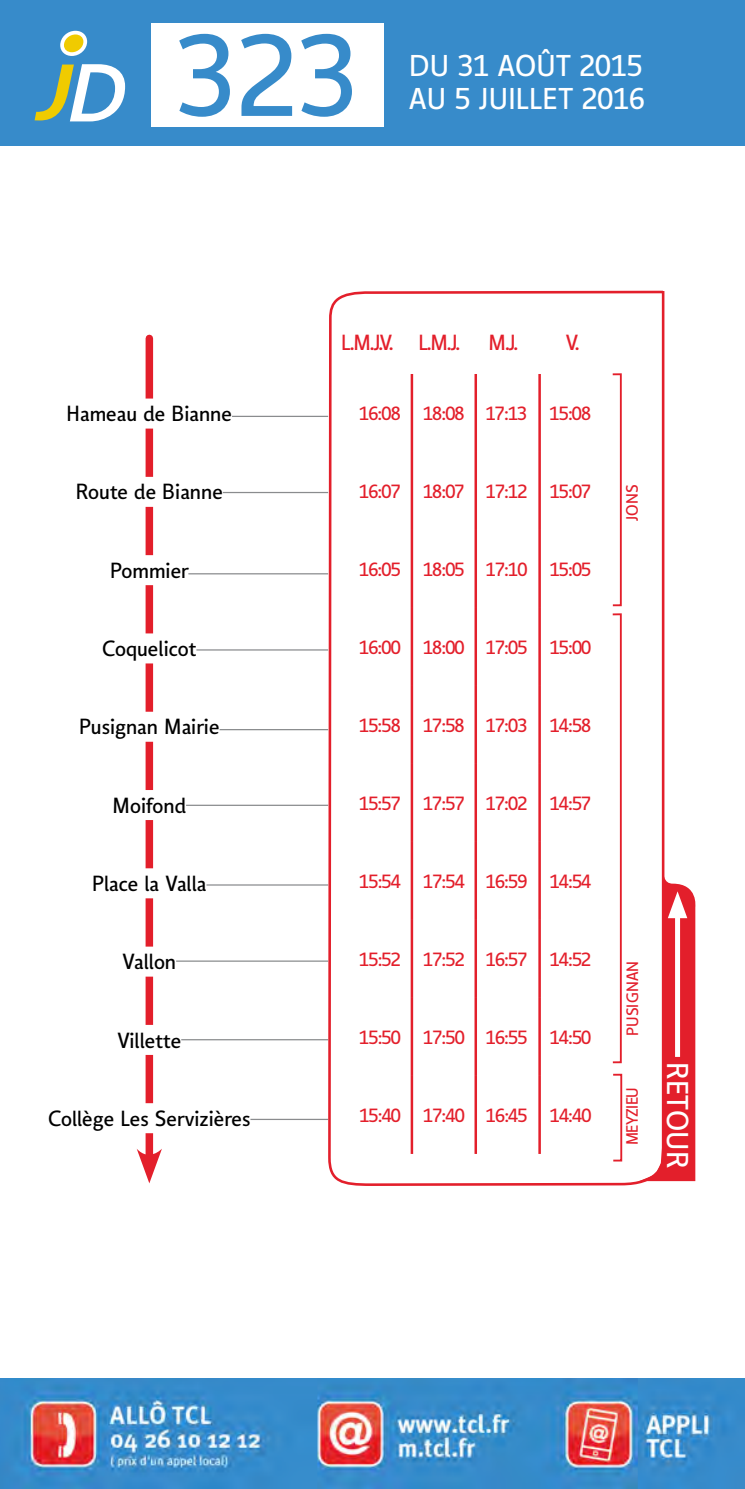
<style>
.page{position:relative;width:745px;height:1489px;background:#fff}
.page>*{position:absolute;margin:0;border:0;box-sizing:border-box;transform-origin:0 0}
.t1{font:106px "TCL";color:#378bca}
.t2{font:27.5px "TCL";letter-spacing:.01em;color:#fff}
.t3{font:20px "TCL";color:#000}
.t4{font:20px "TCL";color:#e31f2b}
.t5{font:17.5px "TCL";letter-spacing:-.05em;color:#e31f2b}
.t6{font:15px "TCL";letter-spacing:.01em;color:#e31f2b}
.t7{font:15px "TCL";letter-spacing:-.05em;color:#e31f2b}
</style>
<div class="page">
<hr style="left:85px;top:729px;width:243px;height:1px;background:#8a8c8e">
<hr style="left:149px;top:649px;width:179px;height:1px;background:#8a8c8e">
<hr style="left:164px;top:960px;width:164px;height:1px;background:#8a8c8e">
<hr style="left:122px;top:804px;width:206px;height:2px;background:#8a8c8e">
<hr style="left:149px;top:884px;width:179px;height:1px;background:#8a8c8e">
<hr style="left:164px;top:1039px;width:164px;height:1px;background:#8a8c8e">
<hr style="left:149px;top:1118px;width:179px;height:1px;background:#8a8c8e">
<div style="left:145px;top:338px;width:8px;height:824px;background:#e31f2b"></div>
<svg style="left:137px;top:1148px;width:25px;height:35px"></svg>
<hr style="left:85px;top:416px;width:243px;height:1px;background:#8a8c8e">
<hr style="left:85px;top:492px;width:243px;height:1px;background:#8a8c8e">
<hr style="left:122px;top:573px;width:206px;height:1px;background:#8a8c8e">
<div style="left:0;top:0;width:744px;height:146px;background:#378bca"></div>
<div style="left:151px;top:23px;width:232px;height:104px;background:#fff"></div>
<svg style="left:60px;top:31px;width:27px;height:25px"></svg>
<svg style="left:35px;top:64px;width:90px;height:57px"></svg>
<img style="left:0;top:1378px;width:744px;height:110px">
<svg style="left:326px;top:290px;width:339px;height:896px"></svg>
<svg style="left:638px;top:858px;width:58px;height:322px"></svg>
<div style="left:67px;top:398px;width:165px;height:30px;background:#fff"></div>
<div style="left:76px;top:477px;width:147px;height:30px;background:#fff"></div>
<div style="left:110px;top:555px;width:78px;height:30px;background:#fff"></div>
<div style="left:102px;top:633px;width:94px;height:30px;background:#fff"></div>
<div style="left:79px;top:711px;width:140px;height:30px;background:#fff"></div>
<div style="left:112px;top:790px;width:74px;height:30px;background:#fff"></div>
<div style="left:92px;top:868px;width:114px;height:30px;background:#fff"></div>
<div style="left:122px;top:946px;width:54px;height:30px;background:#fff"></div>
<div style="left:117px;top:1024px;width:64px;height:30px;background:#fff"></div>
<div style="left:48px;top:1103px;width:202px;height:30px;background:#fff"></div>
<div style="left:612px;top:613px;width:9px;height:450px;border:2px solid #e31f2b"></div>
<div style="left:612px;top:373px;width:9px;height:233px;border:2px solid #e31f2b"></div>
<hr style="left:410px;top:374px;width:3px;height:78px;background:#e31f2b">
<hr style="left:410px;top:452px;width:3px;height:78px;background:#e31f2b">
<hr style="left:410px;top:530px;width:3px;height:78px;background:#e31f2b">
<hr style="left:410px;top:608px;width:3px;height:78px;background:#e31f2b">
<hr style="left:410px;top:686px;width:3px;height:78px;background:#e31f2b">
<hr style="left:410px;top:764px;width:3px;height:78px;background:#e31f2b">
<hr style="left:474px;top:374px;width:2px;height:78px;background:#e31f2b">
<hr style="left:474px;top:452px;width:2px;height:78px;background:#e31f2b">
<hr style="left:474px;top:530px;width:2px;height:78px;background:#e31f2b">
<hr style="left:474px;top:608px;width:2px;height:78px;background:#e31f2b">
<hr style="left:474px;top:686px;width:2px;height:78px;background:#e31f2b">
<hr style="left:474px;top:764px;width:2px;height:78px;background:#e31f2b">
<hr style="left:538px;top:374px;width:2px;height:78px;background:#e31f2b">
<hr style="left:538px;top:452px;width:2px;height:78px;background:#e31f2b">
<hr style="left:538px;top:530px;width:2px;height:78px;background:#e31f2b">
<hr style="left:538px;top:608px;width:2px;height:78px;background:#e31f2b">
<hr style="left:538px;top:686px;width:2px;height:78px;background:#e31f2b">
<hr style="left:538px;top:764px;width:2px;height:78px;background:#e31f2b">
<hr style="left:410px;top:842px;width:3px;height:77px;background:#e31f2b">
<hr style="left:410px;top:919px;width:3px;height:78px;background:#e31f2b">
<hr style="left:474px;top:842px;width:2px;height:77px;background:#e31f2b">
<hr style="left:474px;top:919px;width:2px;height:78px;background:#e31f2b">
<hr style="left:538px;top:842px;width:2px;height:77px;background:#e31f2b">
<hr style="left:538px;top:919px;width:2px;height:78px;background:#e31f2b">
<hr style="left:410px;top:997px;width:3px;height:78px;background:#e31f2b">
<hr style="left:410px;top:1075px;width:3px;height:78px;background:#e31f2b">
<hr style="left:474px;top:997px;width:2px;height:78px;background:#e31f2b">
<hr style="left:474px;top:1075px;width:2px;height:78px;background:#e31f2b">
<hr style="left:538px;top:997px;width:2px;height:78px;background:#e31f2b">
<hr style="left:538px;top:1075px;width:2px;height:78px;background:#e31f2b">
<h1 class="t1" style="left:175px;top:7px;width:184px">323</h1>
<h2 class="t2" style="left:409px;top:48px;width:235px">DU 31 AOÛT 2015</h2>
<h2 class="t2" style="left:409px;top:81px;width:237px">AU 5 JUILLET 2016</h2>
<p class="t4" style="left:341px;top:329px;width:121px">L.M.J.V. L.M.J.</p>
<p class="t4" style="left:488px;top:329px;width:32px">M.J.</p>
<p class="t4" style="left:565px;top:329px;width:16px">V.</p>
<p class="t3" style="left:67px;top:400px;width:167px">Hameau de Bianne</p>
<p class="t5" style="left:359px;top:402px;width:43px">16:08</p>
<p class="t5" style="left:423px;top:402px;width:106px">18:08 17:13</p>
<p class="t5" style="left:549px;top:402px;width:43px">15:08</p>
<p class="t3" style="left:76px;top:479px;width:149px">Route de Bianne</p>
<p class="t5" style="left:359px;top:479px;width:43px">16:07</p>
<p class="t5" style="left:423px;top:479px;width:106px">18:07 17:12</p>
<p class="t5" style="left:549px;top:479px;width:43px">15:07</p>
<p class="t6" style="left:622px;top:521px;width:38px;rotate:-90deg">JONS</p>
<p class="t3" style="left:110px;top:557px;width:80px">Pommier</p>
<p class="t5" style="left:359px;top:557px;width:43px">16:05</p>
<p class="t5" style="left:423px;top:557px;width:106px">18:05 17:10</p>
<p class="t5" style="left:549px;top:557px;width:43px">15:05</p>
<p class="t3" style="left:102px;top:635px;width:96px">Coquelicot</p>
<p class="t5" style="left:359px;top:635px;width:43px">16:00</p>
<p class="t5" style="left:423px;top:635px;width:106px">18:00 17:05</p>
<p class="t5" style="left:549px;top:635px;width:43px">15:00</p>
<p class="t3" style="left:79px;top:713px;width:142px">Pusignan Mairie</p>
<p class="t5" style="left:359px;top:713px;width:43px">15:58</p>
<p class="t5" style="left:423px;top:713px;width:106px">17:58 17:03</p>
<p class="t5" style="left:549px;top:713px;width:43px">14:58</p>
<p class="t3" style="left:112px;top:792px;width:75px">Moifond</p>
<p class="t5" style="left:359px;top:791px;width:43px">15:57</p>
<p class="t5" style="left:423px;top:791px;width:106px">17:57 17:02</p>
<p class="t5" style="left:549px;top:791px;width:43px">14:57</p>
<p class="t3" style="left:92px;top:870px;width:116px">Place la Valla</p>
<p class="t5" style="left:359px;top:869px;width:43px">15:54</p>
<p class="t5" style="left:423px;top:869px;width:106px">17:54 16:59</p>
<p class="t5" style="left:549px;top:869px;width:43px">14:54</p>
<p class="t3" style="left:122px;top:948px;width:55px">Vallon</p>
<p class="t3" style="left:117px;top:1026px;width:65px">Villette</p>
<p class="t5" style="left:359px;top:947px;width:43px">15:52</p>
<p class="t5" style="left:423px;top:947px;width:106px">17:52 16:57</p>
<p class="t5" style="left:549px;top:947px;width:43px">14:52</p>
<p class="t5" style="left:359px;top:1025px;width:43px">15:50</p>
<p class="t5" style="left:423px;top:1025px;width:106px">17:50 16:55</p>
<p class="t5" style="left:549px;top:1025px;width:43px">14:50</p>
<p class="t6" style="left:622px;top:1036px;width:77px;rotate:-90deg">PUSIGNAN</p>
<p class="t3" style="left:48px;top:1105px;width:203px">Collège Les Servizières</p>
<p class="t5" style="left:359px;top:1103px;width:43px">15:40</p>
<p class="t5" style="left:423px;top:1103px;width:106px">17:40 16:45</p>
<p class="t5" style="left:549px;top:1103px;width:43px">14:40</p>
<p class="t7" style="left:622px;top:1145px;width:60px;rotate:-90deg">MEYZIEU</p>
<h2 class="t2" style="left:694px;top:1061px;width:108px;rotate:90deg">RETOUR</h2>
</div>
